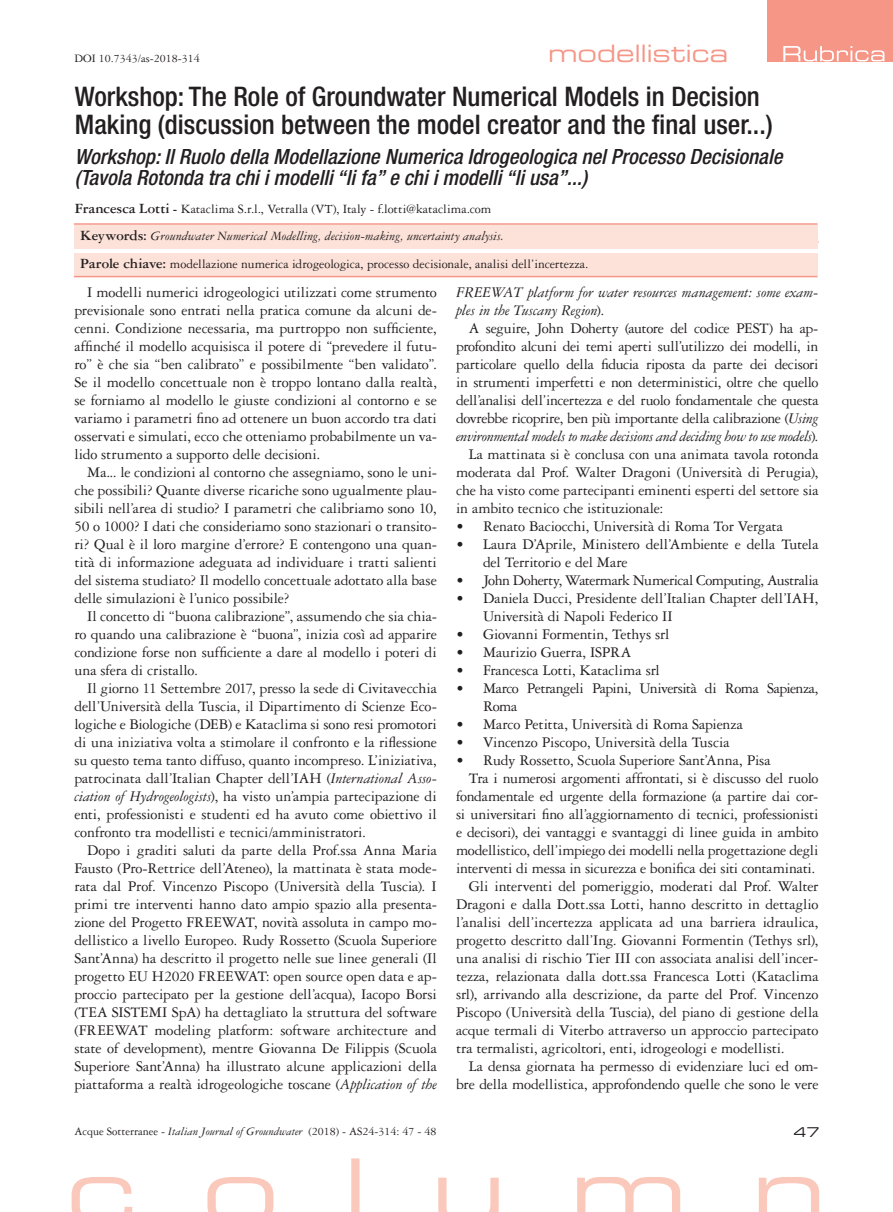
<style>
.page{position:relative;width:893px;height:1212px;background:#fff}
.page>*{position:absolute;margin:0;border:0;box-sizing:border-box;transform-origin:0 0}
.t1{font:500 condensed 27px/28.5px "Helvetica Neue LT Std";color:#231f20}
.t2{font:24px "Eurostile LT Std Ex 2";letter-spacing:-.005em;color:#f59687}
.t3{font:italic 500 condensed 21px/21px "Helvetica Neue LT Std";color:#231f20}
.t4{font:15.75px/18px "Garamond 3 LT Std";letter-spacing:-.015em;color:#231f20;text-align:justify}
.t5{font:italic 15.75px/18px "Garamond 3 LT Std";letter-spacing:-.01em;color:#231f20}
.t6{font:15.75px/18px "Garamond 3 LT Std";letter-spacing:-.035em;color:#231f20}
.t7{font:13.5px "Garamond 3 LT Std";color:#231f20}
.t8{font:italic 13.5px "Garamond 3 LT Std";color:#231f20}
.t9{font:13.5px "Eurostile LT Std Ex 2";color:#231f20}
.t10{font:12px "Garamond 3 LT Std";color:#231f20}
.s1{font-weight:700;font-size:15px}
.s2{font-weight:700}
.s3{font-weight:700;font-style:normal;font-size:15px}
.s4{font-style:italic}
.s5{font-style:normal}
</style>
<div class="page">
<svg style="left:72px;top:1158px;width:747px;height:54px"></svg>
<div style="left:767px;top:0;width:126px;height:62px;background:#f59687"></div>
<svg style="left:783px;top:46px;width:101px;height:15px"></svg>
<hr style="left:74px;top:241px;width:745px;height:2px;background:#f59687">
<div style="left:74px;top:253px;width:743px;height:23px;background:#fde2d9"></div>
<div style="left:74px;top:225px;width:743px;height:24px;background:#fde2d9"></div>
<hr style="left:74px;top:223px;width:743px;height:2px;background:#f59687">
<hr style="left:74px;top:276px;width:743px;height:1px;background:#f59687">
<h2 class="t2" style="left:548px;top:37px;width:182px">modellistica</h2>
<h1 class="t1" style="left:75px;top:81px;width:699px">Workshop: The Role of Groundwater Numerical Models in Decision<br>Making (discussion between the model creator and the final user...)</h1>
<h3 class="t3" style="left:75px;top:146px;width:709px">Workshop: Il Ruolo della Modellazione Numerica Idrogeologica nel Processo Decisionale (Tavola Rotonda tra chi i modelli “li fa” e chi i modelli “li usa”...)</h3>
<p class="t7" style="left:75px;top:202px;width:418px"><span class="s1">Francesca Lotti</span> <span class="s2">-</span> Kataclima S.r.l., Vetralla (VT), Italy - f.lotti@kataclima.com</p>
<p class="t10" style="left:74px;top:52px;width:127px">DOI 10.7343/as-2018-314</p>
<p class="t8" style="left:80px;top:228px;width:425px"><span class="s3">Keywords:</span> Groundwater Numerical Modelling, decision-making, uncertainty analysis.</p>
<p class="t7" style="left:80px;top:256px;width:510px"><span class="s1">Parole chiave:</span> modellazione numerica idrogeologica, processo decisionale, analisi dell’incertezza.</p>
<p class="t4" style="left:74px;top:283px;width:364px;text-indent:13px">I modelli numerici idrogeologici utilizzati come strumento previsionale sono entrati nella pratica comune da alcuni de&shy;cenni. Condizione necessaria, ma purtroppo non sufficiente, affinché il modello acquisisca il potere di “prevedere il futu&shy;ro” è che sia “ben calibrato” e possibilmente “ben validato”.<br>Se il modello concettuale non è troppo lontano dalla realtà, se forniamo al modello le giuste condizioni al contorno e se variamo i parametri fino ad ottenere un buon accordo tra dati osservati e simulati, ecco che otteniamo probabilmente un va&shy;lido strumento a supporto delle decisioni.</p>
<p class="t4" style="left:74px;top:463px;width:364px;text-indent:13px">Ma... le condizioni al contorno che assegniamo, sono le uni&shy;che possibili? Quante diverse ricariche sono ugualmente plau&shy;sibili nell’area di studio? I parametri che calibriamo sono 10, 50 o 1000? I dati che consideriamo sono stazionari o transito&shy;ri? Qual è il loro margine d’errore? E contengono una quan&shy;tità di informazione adeguata ad individuare i tratti salienti del sistema studiato? Il modello concettuale adottato alla base delle simulazioni è l’unico possibile?</p>
<p class="t4" style="left:74px;top:607px;width:364px;text-indent:13px">Il concetto di “buona calibrazione”, assumendo che sia chia&shy;ro quando una calibrazione è “buona”, inizia così ad apparire condizione forse non sufficiente a dare al modello i poteri di una sfera di cristallo.</p>
<p class="t4" style="left:74px;top:680px;width:364px;text-indent:13px">Il giorno 11 Settembre 2017, presso la sede di Civitavecchia dell’Università della Tuscia, il Dipartimento di Scienze Eco&shy;logiche e Biologiche (DEB) e Kataclima si sono resi promotori di una iniziativa volta a stimolare il confronto e la riflessione su questo tema tanto diffuso, quanto incompreso. L’iniziativa, patrocinata dall’Italian Chapter dell’IAH (<span class="s4">International Asso&shy;ciation of Hydrogeologists</span>), ha visto un’ampia partecipazione di enti, professionisti e studenti ed ha avuto come obiettivo il confronto tra modellisti e tecnici/amministratori.</p>
<p class="t4" style="left:74px;top:842px;width:364px;text-indent:13px">Dopo i graditi saluti da parte della Prof.ssa Anna Maria Fausto (Pro-Rettrice dell’Ateneo), la mattinata è stata mode&shy;rata dal Prof. Vincenzo Piscopo (Università della Tuscia). I primi tre interventi hanno dato ampio spazio alla presenta&shy;zione del Progetto FREEWAT, novità assoluta in campo mo&shy;dellistico a livello Europeo. Rudy Rossetto (Scuola Superiore Sant’Anna) ha descritto il progetto nelle sue linee generali (Il progetto EU H2020 FREEWAT: open source open data e ap&shy;proccio partecipato per la gestione dell’acqua), Iacopo Borsi (TEA SISTEMI SpA) ha dettagliato la struttura del software (FREEWAT modeling platform: software architecture and state of development), mentre Giovanna De Filippis (Scuola Superiore Sant’Anna) ha illustrato alcune applicazioni della piattaforma a realtà idrogeologiche toscane (<span class="s4">Application of the</span></p>
<p class="t5" style="left:456px;top:284px;width:364px">FREEWAT platform for water resources management: some exam&shy;ples in the Tuscany Region<span class="s5">).</span></p>
<p class="t4" style="left:469px;top:320px;width:351px">A seguire, John Doherty (autore del codice PEST) ha ap-</p>
<p class="t4" style="left:456px;top:338px;width:364px">profondito alcuni dei temi aperti sull’utilizzo dei modelli, in</p>
<p class="t4" style="left:456px;top:356px;width:364px">particolare quello della fiducia riposta da parte dei decisori</p>
<p class="t4" style="left:456px;top:374px;width:364px">in strumenti imperfetti e non deterministici, oltre che quello</p>
<p class="t4" style="left:456px;top:392px;width:364px">dell’analisi dell’incertezza e del ruolo fondamentale che questa</p>
<p class="t4" style="left:456px;top:410px;width:364px">dovrebbe ricoprire, ben più importante della calibrazione (<span class="s4">Using</span></p>
<p class="t5" style="left:456px;top:428px;width:364px">environmental models to make decisions and deciding how to use models<span class="s5">).</span></p>
<p class="t4" style="left:469px;top:446px;width:351px">La mattinata si è conclusa con una animata tavola rotonda</p>
<p class="t4" style="left:456px;top:464px;width:364px">moderata dal Prof. Walter Dragoni (Università di Perugia),</p>
<p class="t4" style="left:456px;top:482px;width:364px">che ha visto come partecipanti eminenti esperti del settore sia</p>
<p class="t4" style="left:456px;top:500px;width:209px">in ambito tecnico che istituzionale:</p>
<p class="t4" style="left:456px;top:518px;width:328px">• Renato Baciocchi, Università di Roma Tor Vergata</p>
<p class="t4" style="left:483px;top:536px;width:337px;text-indent:-27px">• Laura D’Aprile, Ministero dell’Ambiente e della Tutela del Territorio e del Mare</p>
<p class="t6" style="left:456px;top:572px;width:364px">• John Doherty, Watermark Numerical Computing, Australia</p>
<p class="t4" style="left:483px;top:590px;width:337px;text-indent:-27px">• Daniela Ducci, Presidente dell’Italian Chapter dell’IAH,<br>Università di Napoli Federico II</p>
<p class="t4" style="left:456px;top:626px;width:215px">• Giovanni Formentin, Tethys srl</p>
<p class="t4" style="left:456px;top:644px;width:177px">• Maurizio Guerra, ISPRA</p>
<p class="t4" style="left:456px;top:662px;width:205px">• Francesca Lotti, Kataclima srl</p>
<p class="t6" style="left:483px;top:680px;width:337px;text-indent:-27px">• Marco Petrangeli Papini, Università di Roma Sapienza,<br>Roma</p>
<p class="t4" style="left:456px;top:716px;width:288px">• Marco Petitta, Università di Roma Sapienza</p>
<p class="t4" style="left:456px;top:734px;width:275px">• Vincenzo Piscopo, Università della Tuscia</p>
<p class="t4" style="left:456px;top:752px;width:316px">• Rudy Rossetto, Scuola Superiore Sant’Anna, Pisa</p>
<p class="t4" style="left:469px;top:770px;width:351px">Tra i numerosi argomenti affrontati, si è discusso del ruolo</p>
<p class="t4" style="left:456px;top:788px;width:364px">fondamentale ed urgente della formazione (a partire dai cor-</p>
<p class="t4" style="left:456px;top:806px;width:364px">si universitari fino all’aggiornamento di tecnici, professionisti</p>
<p class="t4" style="left:456px;top:824px;width:364px">e decisori), dei vantaggi e svantaggi di linee guida in ambito</p>
<p class="t4" style="left:456px;top:842px;width:364px">modellistico, dell’impiego dei modelli nella progettazione degli</p>
<p class="t4" style="left:456px;top:860px;width:361px">interventi di messa in sicurezza e bonifica dei siti contaminati.</p>
<p class="t4" style="left:469px;top:878px;width:351px">Gli interventi del pomeriggio, moderati dal Prof. Walter</p>
<p class="t4" style="left:456px;top:896px;width:364px">Dragoni e dalla Dott.ssa Lotti, hanno descritto in dettaglio</p>
<p class="t4" style="left:456px;top:914px;width:364px">l’analisi dell’incertezza applicata ad una barriera idraulica,</p>
<p class="t4" style="left:456px;top:932px;width:364px">progetto descritto dall’Ing. Giovanni Formentin (Tethys srl),</p>
<p class="t4" style="left:456px;top:950px;width:364px">una analisi di rischio Tier III con associata analisi dell’incer-</p>
<p class="t4" style="left:456px;top:968px;width:364px">tezza, relazionata dalla dott.ssa Francesca Lotti (Kataclima</p>
<p class="t4" style="left:456px;top:986px;width:364px">srl), arrivando alla descrizione, da parte del Prof. Vincenzo</p>
<p class="t4" style="left:456px;top:1004px;width:364px">Piscopo (Università della Tuscia), del piano di gestione della</p>
<p class="t4" style="left:456px;top:1022px;width:364px">acque termali di Viterbo attraverso un approccio partecipato</p>
<p class="t4" style="left:456px;top:1040px;width:330px">tra termalisti, agricoltori, enti, idrogeologi e modellisti.</p>
<p class="t4" style="left:469px;top:1058px;width:351px">La densa giornata ha permesso di evidenziare luci ed om-</p>
<p class="t4" style="left:456px;top:1076px;width:364px">bre della modellistica, approfondendo quelle che sono le vere</p>
<p class="t10" style="left:74px;top:1124px;width:363px">Acque Sotterranee - <span class="s4">Italian Journal of Groundwater</span> (2018) - AS24-314: 47 - 48</p>
<p class="t9" style="left:794px;top:1123px;width:28px">47</p>
</div>
